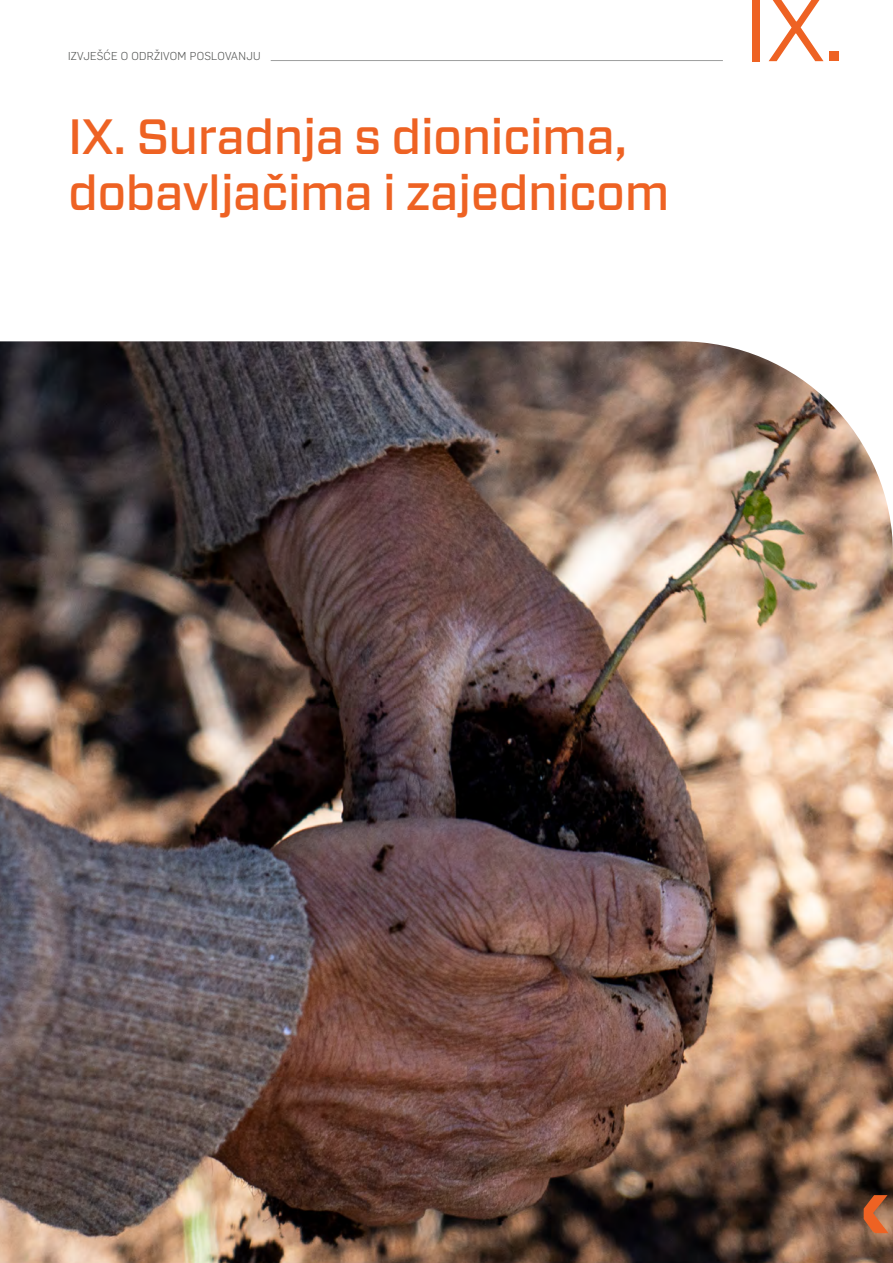
<style>
.page{position:relative;width:893px;height:1263px;background:#fff}
.page>*{position:absolute;margin:0;border:0;box-sizing:border-box;transform-origin:0 0}
.t1{font:94.5px "Forza";color:#ee6223}
.t2{font:500 49.5px/55.5px "Forza";letter-spacing:-.01em;color:#ee6223}
.t3{font:300 11.25px "Flama";letter-spacing:.025em;color:#555756}
</style>
<div class="page">
<hr style="left:271px;top:60px;width:452px;height:1px;background:#9d9e9e">
<img style="left:0;top:341px;width:893px;height:922px">
<svg style="left:864px;top:1195px;width:24px;height:38px"></svg>
<p class="t3" style="left:68px;top:48px;width:194px">IZVJEŠĆE O ODRŽIVOM POSLOVANJU</p>
<p class="t2" style="left:68px;top:109px;width:603px">IX. Suradnja s dionicima, dobavljačima i zajednicom</p>
<p class="t1" style="left:743px;top:-36px;width:104px">IX.</p>
</div>
